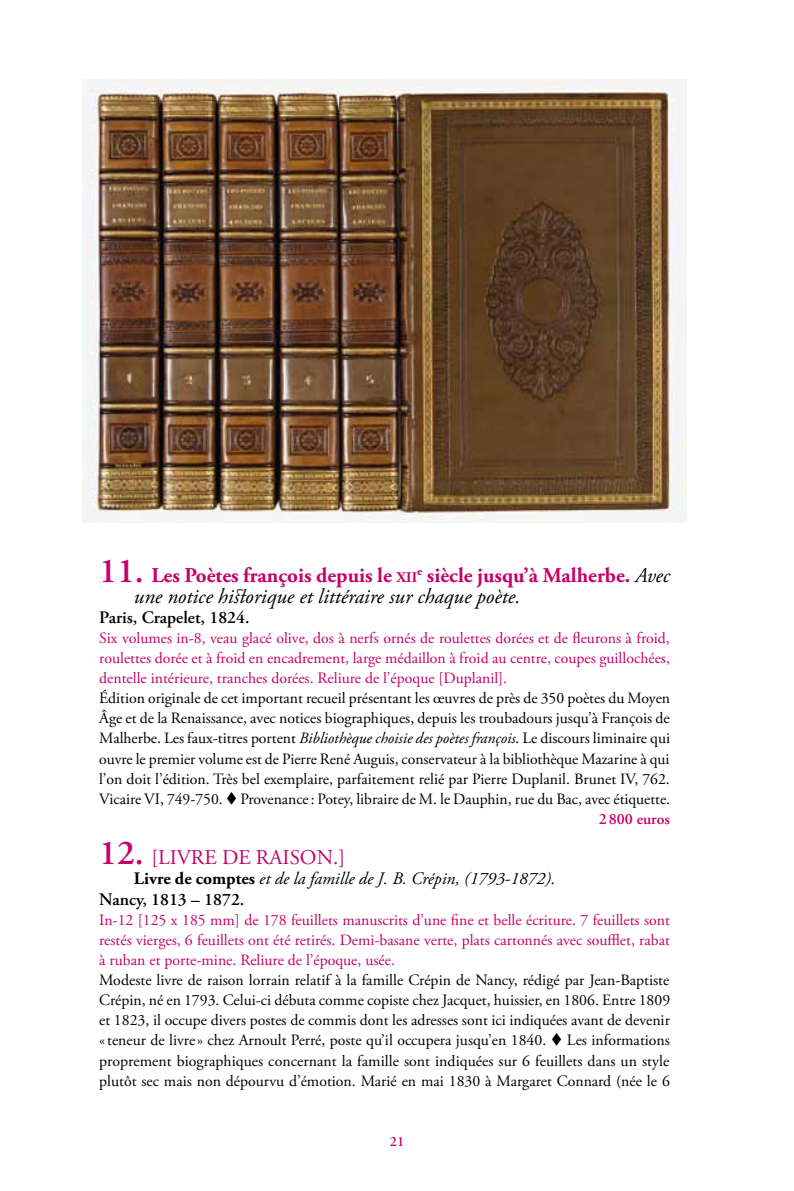
<style>
.page{position:relative;width:794px;height:1191px;background:#fff}
.page>*{position:absolute;margin:0;border:0;box-sizing:border-box;transform-origin:0 0}
.t1{font:italic 21px/20.1px "Adobe Garamond Pro";color:#000}
.t2{font:21px "Adobe Garamond Pro";color:#c5006b}
.t3{font:italic 17.5px/20.1px "Adobe Garamond Pro";color:#000}
.t4{font:600 17.5px "Adobe Garamond Pro";color:#000}
.t5{font:15.75px/20.1px "Adobe Garamond Pro";color:#000;text-align:right}
.t6{font:15.75px/20.1px "Adobe Garamond Pro";color:#c5006b;text-align:justify}
.t7{font:600 14px "Adobe Garamond Pro";color:#c5006b}
.s1{font-weight:600;font-style:normal;font-size:35px;color:#c5006b}
.s2{font-weight:700;font-style:normal;color:#c5006b}
.s3{font-weight:700;font-style:normal;font-size:14.7px;color:#c5006b}
.s4{font-style:italic}
.s5{font-weight:600;color:#c5006b}
.s6{font-weight:600;font-size:35px}
.s7{font-weight:700;font-style:normal}
.s8{font-weight:600;font-style:normal}
</style>
<div class="page">
<img style="left:83px;top:80px;width:603px;height:442px">
<h1 class="t1" style="left:134px;top:566px;width:537px;text-indent:-35px"><span class="s1">11.</span> <span class="s2">Les Poètes françois depuis le</span> <span class="s3">xii</span><sup>e</sup> <span class="s2">siècle jusqu’à Malherbe.</span> Avec une notice historique et littéraire sur chaque poète.</h1>
<p class="t4" style="left:99px;top:607px;width:152px">Paris, Crapelet, 1824.</p>
<p class="t6" style="left:99px;top:628px;width:572px">Six volumes in-8, veau glacé olive, dos à nerfs ornés de roulettes dorées et de fleurons à froid, roulettes dorée et à froid en encadrement, large médaillon à froid au centre, coupes guillochées, dentelle intérieure, tranches dorées. Reliure de l’époque [Duplanil].</p>
<p class="t5" style="left:99px;top:688px;width:572px">Édition originale de cet important recueil présentant les œuvres de près de 350 poètes du Moyen Âge et de la Renaissance, avec notices biographiques, depuis les troubadours jusqu’à François de Malherbe. Les faux-titres portent <span class="s4">Bibliothèque choisie des poètes françois</span>. Le discours liminaire qui ouvre le premier volume est de Pierre René Auguis, conservateur à la bibliothèque Mazarine à qui l’on doit l’édition. Très bel exemplaire, parfaitement relié par Pierre Duplanil. Brunet IV, 762.<br>Vicaire VI, 749-750. ▼ Provenance: Potey, libraire de M. le Dauphin, rue du Bac, avec étiquette.<br><span class="s5">2800 euros</span></p>
<h1 class="t2" style="left:99px;top:845px;width:247px"><span class="s6">12.</span> [LIVRE DE RAISON.]</h1>
<p class="t3" style="left:99px;top:869px;width:457px;text-indent:35px"><span class="s7">Livre de comptes</span> et de la famille de J. B. Crépin, (1793-1872).<br><span class="s8">Nancy, 1813 – 1872.</span></p>
<p class="t6" style="left:99px;top:910px;width:572px">In-12 [125 x 185 mm] de 178 feuillets manuscrits d’une fine et belle écriture. 7 feuillets sont restés vierges, 6 feuillets ont été retirés. Demi-basane verte, plats cartonnés avec soufflet, rabat à ruban et porte-mine. Reliure de l’époque, usée.</p>
<p class="t5" style="left:99px;top:970px;width:572px;text-align:justify">Modeste livre de raison lorrain relatif à la famille Crépin de Nancy, rédigé par Jean-Baptiste Crépin, né en 1793. Celui-ci débuta comme copiste chez Jacquet, huissier, en 1806. Entre 1809 et 1823, il occupe divers postes de commis dont les adresses sont ici indiquées avant de devenir «teneur de livre» chez Arnoult Perré, poste qu’il occupera jusqu’en 1840. ▼ Les informations proprement biographiques concernant la famille sont indiquées sur 6 feuillets dans un style plutôt sec mais non dépourvu d’émotion. Marié en mai 1830 à Margaret Connard (née le 6</p>
<p class="t7" style="left:390px;top:1133px;width:16px">21</p>
</div>
